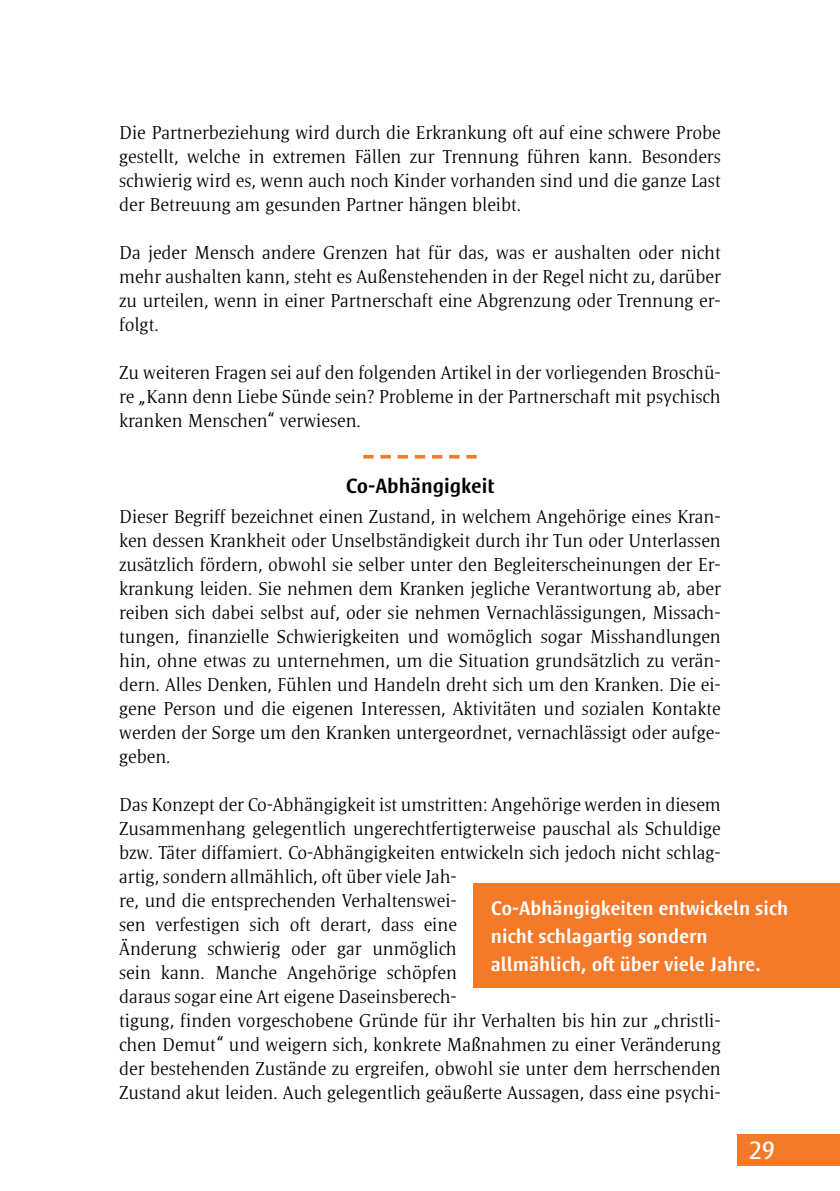
<style>
.page{position:relative;width:840px;height:1191px;background:#fff}
.page>*{position:absolute;margin:0;border:0;box-sizing:border-box;transform-origin:0 0}
.t1{font:26px "Satero Sans LT Pro";color:#fff}
.t2{font:500 21px "Satero Sans LT Pro";color:#000}
.t3{font:500 20px/28px "Satero Sans LT Pro";color:#fff}
.t4{font:300 19px/24px "Satero Serif LT Pro";color:#000;text-align:justify}
</style>
<div class="page">
<div style="left:737px;top:1134px;width:102px;height:31px;background:#f47929"></div>
<svg style="left:363px;top:455px;width:113px;height:3px"></svg>
<div style="left:473px;top:883px;width:366px;height:105px;background:#f47929"></div>
<p class="t4" style="left:119px;top:120px;width:603px">Die Partnerbeziehung wird durch die Erkrankung oft auf eine schwere Probe gestellt, welche in extremen Fällen zur Trennung führen kann. Besonders schwierig wird es, wenn auch noch Kinder vorhanden sind und die ganze Last der Betreuung am gesunden Partner hängen bleibt.</p>
<p class="t4" style="left:119px;top:240px;width:603px">Da jeder Mensch andere Grenzen hat für das, was er aushalten oder nicht mehr aushalten kann, steht es Außenstehenden in der Regel nicht zu, darüber zu urteilen, wenn in einer Partnerschaft eine Abgrenzung oder Trennung er&shy;folgt.</p>
<p class="t4" style="left:119px;top:360px;width:602px">Zu weiteren Fragen sei auf den folgenden Artikel in der vorliegenden Broschü&shy;re „Kann denn Liebe Sünde sein? Probleme in der Partnerschaft mit psychisch kranken Menschen“ verwiesen.</p>
<p class="t2" style="left:345px;top:473px;width:150px">Co-Abhängigkeit</p>
<p class="t4" style="left:119px;top:504px;width:603px">Dieser Begriff bezeichnet einen Zustand, in welchem Angehörige eines Kran&shy;ken dessen Krankheit oder Unselbständigkeit durch ihr Tun oder Unterlassen zusätzlich fördern, obwohl sie selber unter den Begleiterscheinungen der Er&shy;krankung leiden. Sie nehmen dem Kranken jegliche Verantwortung ab, aber reiben sich dabei selbst auf, oder sie nehmen Vernachlässigungen, Missach&shy;tungen, finanzielle Schwierigkeiten und womöglich sogar Misshandlungen hin, ohne etwas zu unternehmen, um die Situation grundsätzlich zu verän&shy;dern. Alles Denken, Fühlen und Handeln dreht sich um den Kranken. Die ei&shy;gene Person und die eigenen Interessen, Aktivitäten und sozialen Kontakte werden der Sorge um den Kranken untergeordnet, vernachlässigt oder aufge&shy;geben.</p>
<p class="t4" style="left:119px;top:792px;width:602px;text-align:left">Das Konzept der Co-Abhängigkeit ist umstritten: Angehörige werden in diesem Zusammenhang gelegentlich ungerechtfertigterweise pauschal als Schuldige bzw. Täter diffamiert. Co-Abhängigkeiten entwickeln sich jedoch nicht schlag&shy;artig, sondern allmählich, oft über viele Jah-<br>re, und die entsprechenden Verhaltenswei-<br>sen verfestigen sich oft derart, dass eine<br>Änderung schwierig oder gar unmöglich<br>sein kann. Manche Angehörige schöpfen<br>daraus sogar eine Art eigene Daseinsberech-<br>tigung, finden vorgeschobene Gründe für ihr Verhalten bis hin zur „christli&shy;chen Demut“ und weigern sich, konkrete Maßnahmen zu einer Veränderung der bestehenden Zustände zu ergreifen, obwohl sie unter dem herrschenden Zustand akut leiden. Auch gelegentlich geäußerte Aussagen, dass eine psychi-</p>
<p class="t3" style="left:490px;top:894px;width:298px">Co-Abhängigkeiten entwickeln sich nicht schlagartig sondern allmählich, oft über viele Jahre.</p>
<h1 class="t1" style="left:748px;top:1135px;width:27px">29</h1>
</div>
